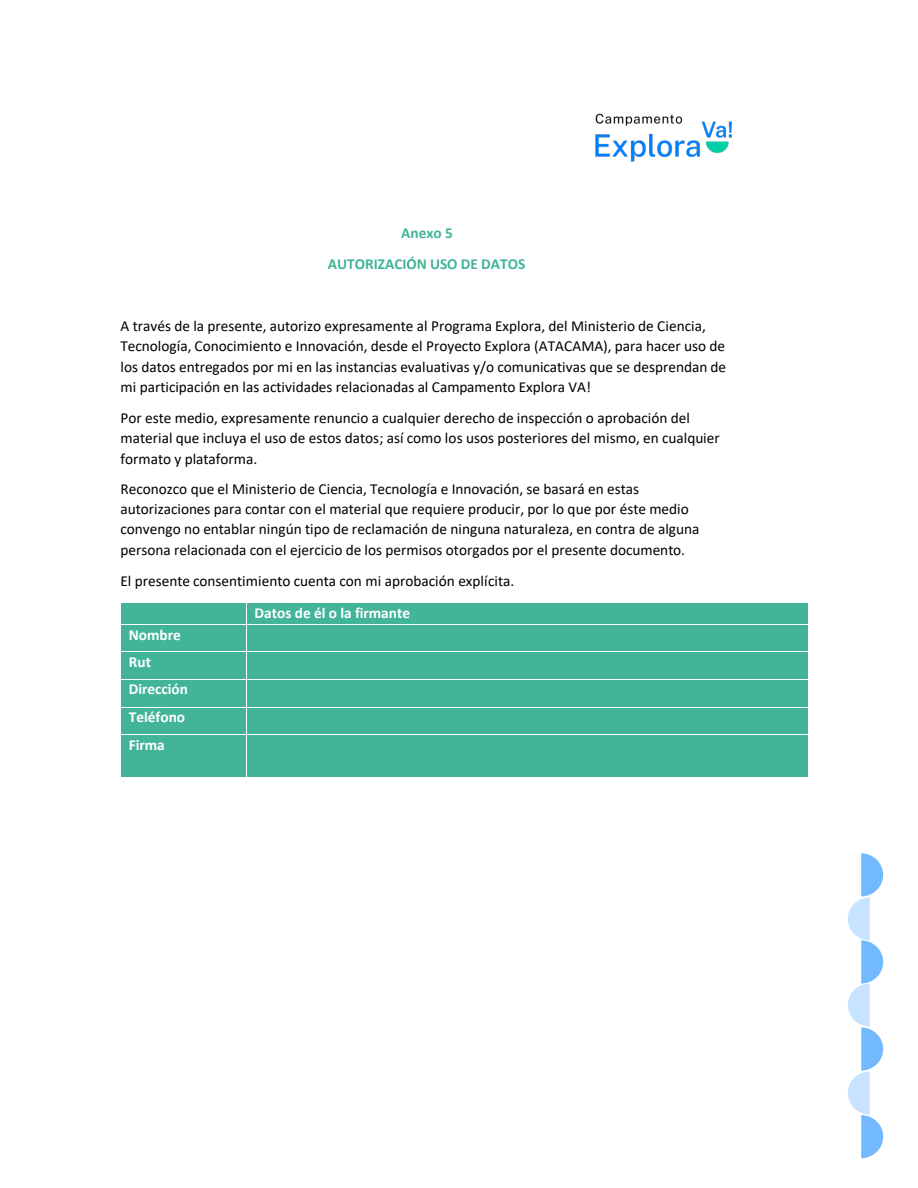
<style>
.page{position:relative;width:918px;height:1188px;background:#fff}
.page>*{position:absolute;margin:0;border:0;box-sizing:border-box;transform-origin:0 0}
.t1{font:15.3px/20.2px "Calibri";color:#000}
.t2{font:700 15.3px/27.6px "Calibri";letter-spacing:-.005em;color:#fff}
.t3{font:700 15.3px/31.3px "Calibri";color:#42b499;text-align:center}
</style>
<div class="page">
<svg style="left:848px;top:853px;width:35px;height:305px"></svg>
<img style="left:595px;top:113px;width:137px;height:49px">
<div style="left:121px;top:603px;width:125px;height:21px;background:#42b499"></div>
<div style="left:247px;top:603px;width:562px;height:21px;background:#42b499"></div>
<div style="left:121px;top:625px;width:125px;height:27px;background:#42b499"></div>
<div style="left:247px;top:625px;width:562px;height:27px;background:#42b499"></div>
<div style="left:121px;top:653px;width:125px;height:26px;background:#42b499"></div>
<div style="left:247px;top:653px;width:562px;height:26px;background:#42b499"></div>
<div style="left:121px;top:680px;width:125px;height:27px;background:#42b499"></div>
<div style="left:247px;top:680px;width:562px;height:27px;background:#42b499"></div>
<div style="left:121px;top:707px;width:125px;height:27px;background:#42b499"></div>
<div style="left:247px;top:707px;width:562px;height:27px;background:#42b499"></div>
<hr style="left:121px;top:707px;width:125px;height:1px;background:#fff">
<hr style="left:247px;top:707px;width:562px;height:1px;background:#fff">
<div style="left:121px;top:735px;width:125px;height:42px;background:#42b499"></div>
<div style="left:247px;top:735px;width:562px;height:42px;background:#42b499"></div>
<hr style="left:121px;top:735px;width:1px;height:42px;background:#fff">
<p class="t3" style="left:328px;top:217px;width:199px">Anexo 5<br>AUTORIZACIÓN USO DE DATOS</p>
<p class="t1" style="left:121px;top:316px;width:607px">A través de la presente, autorizo expresamente al Programa Explora, del Ministerio de Ciencia, Tecnología, Conocimiento e Innovación, desde el Proyecto Explora (ATACAMA), para hacer uso de los datos entregados por mi en las instancias evaluativas y/o comunicativas que se desprendan de mi participación en las actividades relacionadas al Campamento Explora VA!</p>
<p class="t1" style="left:121px;top:407px;width:601px">Por este medio, expresamente renuncio a cualquier derecho de inspección o aprobación del material que incluya el uso de estos datos; así como los usos posteriores del mismo, en cualquier formato y plataforma.</p>
<p class="t1" style="left:121px;top:479px;width:581px">Reconozco que el Ministerio de Ciencia, Tecnología e Innovación, se basará en estas autorizaciones para contar con el material que requiere producir, por lo que por éste medio convengo no entablar ningún tipo de reclamación de ninguna naturaleza, en contra de alguna persona relacionada con el ejercicio de los permisos otorgados por el presente documento.</p>
<p class="t1" style="left:121px;top:570px;width:395px">El presente consentimiento cuenta con mi aprobación explícita.</p>
<p class="t2" style="left:255px;top:599px;width:157px">Datos de él o la firmante</p>
<p class="t2" style="left:129px;top:621px;width:61px">Nombre<br>Rut<br>Dirección<br>Teléfono<br>Firma</p>
</div>
